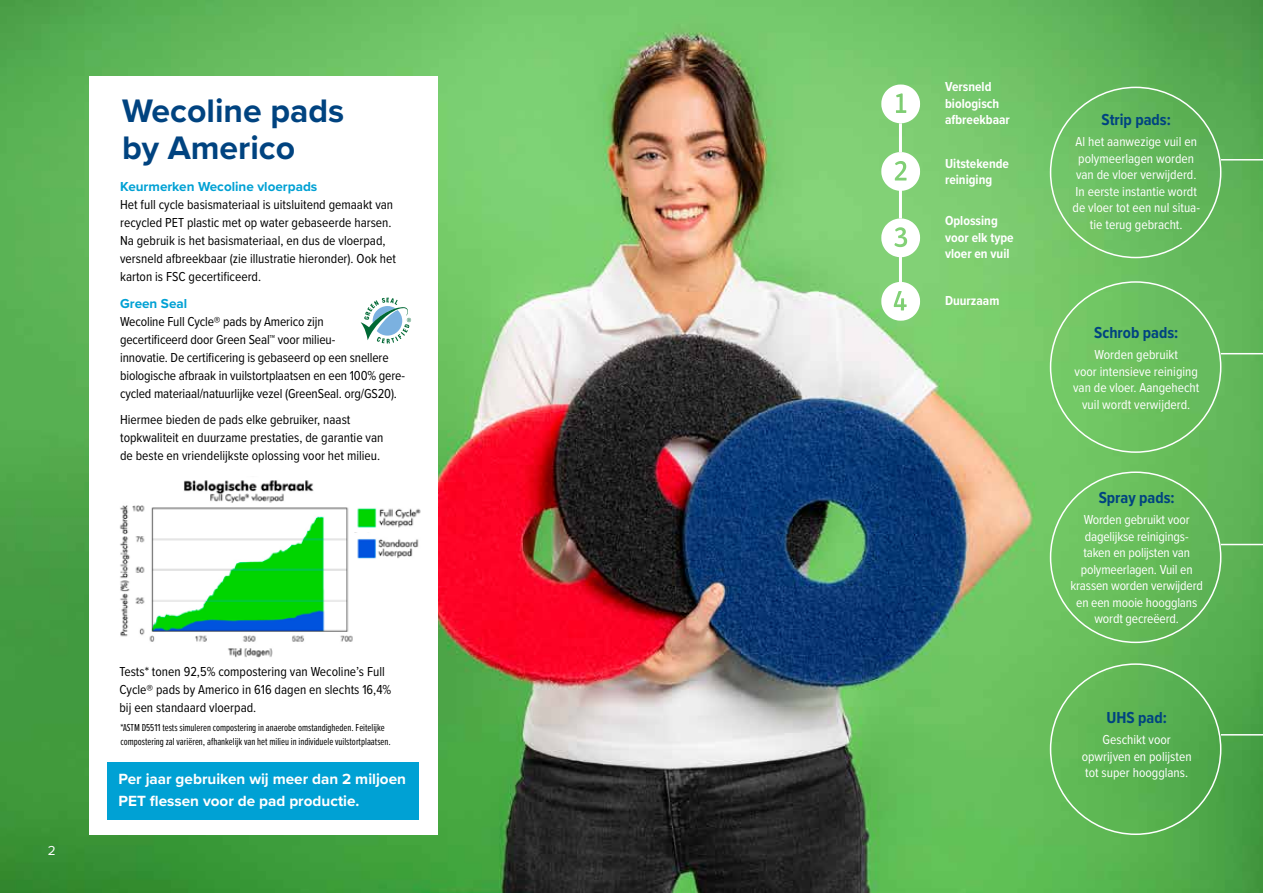
<style>
.page{position:relative;width:1263px;height:893px;background:#fff}
.page>*{position:absolute;margin:0;border:0;box-sizing:border-box;transform-origin:0 0}
.t1{font:700 33.75px/36.5px "Proxima Nova";color:#004380}
.t2{font:700 16.5px "Proxima Nova Cond";color:#004380}
.t3{font:700 15.3px/21.9px "Proxima Nova";color:#fff}
.t4{font:13.5px/18px "Proxima Nova Cond";color:#000}
.t5{font:13.5px/16.5px "Proxima Nova Cond";color:#fff;text-align:center}
.t6{font:700 13.5px/16.5px "Proxima Nova Cond";color:#fff}
.t7{font:700 13.5px "Proxima Nova";color:#00a1d4}
.t8{font:13.5px "Proxima Nova";color:#fff}
.t9{font:10.5px/13.5px "Proxima Nova Ex Cn";color:#000}
</style>
<div class="page">
<img style="left:0;top:0;width:1263px;height:893px">
<div style="left:89px;top:76px;width:349px;height:758px;background:#fff"></div>
<hr style="left:1221px;top:159px;width:42px;height:2px;background:#fff">
<hr style="left:1221px;top:353px;width:42px;height:1px;background:#fff">
<hr style="left:1221px;top:544px;width:42px;height:1px;background:#fff">
<hr style="left:1221px;top:734px;width:42px;height:1px;background:#fff">
<svg style="left:881px;top:85px;width:39px;height:38px"></svg>
<svg style="left:881px;top:152px;width:39px;height:39px"></svg>
<svg style="left:881px;top:218px;width:39px;height:39px"></svg>
<svg style="left:881px;top:282px;width:39px;height:39px"></svg>
<hr style="left:899px;top:123px;width:3px;height:29px;background:#fff">
<hr style="left:899px;top:190px;width:3px;height:28px;background:#fff">
<hr style="left:899px;top:256px;width:3px;height:28px;background:#fff">
<div style="left:107px;top:762px;width:311px;height:57px;background:#00a1d4"></div>
<img style="left:119px;top:480px;width:234px;height:178px">
<img style="left:354px;top:508px;width:67px;height:51px">
<svg style="left:361px;top:298px;width:50px;height:46px"></svg>
<h1 class="t1" style="left:122px;top:92px;width:224px">Wecoline pads by Americo</h1>
<p class="t7" style="left:120px;top:177px;width:199px">Keurmerken Wecoline vloerpads</p>
<p class="t4" style="left:120px;top:195px;width:277px">Het full cycle basismateriaal is uitsluitend gemaakt van recycled PET plastic met op water gebaseerde harsen.<br>Na gebruik is het basismateriaal, en dus de vloerpad, versneld afbreekbaar (zie illustratie hieronder). Ook het karton is FSC gecertificeerd.</p>
<p class="t7" style="left:120px;top:293px;width:69px">Green Seal</p>
<p class="t4" style="left:120px;top:312px;width:286px">Wecoline Full Cycle® pads by Americo zijn<br>gecertificeerd door Green Seal™ voor milieu-<br>innovatie. De certificering is gebaseerd op een snellere biologische afbraak in vuilstortplaatsen en een 100% gere&shy;cycled materiaal/natuurlijke vezel (GreenSeal. org/GS20).</p>
<p class="t4" style="left:120px;top:410px;width:265px">Hiermee bieden de pads elke gebruiker, naast topkwaliteit en duurzame prestaties, de garantie van de beste en vriendelijkste oplossing voor het milieu.</p>
<p class="t8" style="left:48px;top:841px;width:9px">2</p>
<p class="t4" style="left:119px;top:662px;width:273px">Tests* tonen 92,5% compostering van Wecoline’s Full<br>Cycle® pads by Americo in 616 dagen en slechts 16,4% bij een standaard vloerpad.</p>
<p class="t9" style="left:120px;top:720px;width:272px">*ASTM D5511 tests simuleren compostering in anaerobe omstandigheden. Feitelijke compostering zal variëren, afhankelijk van het milieu in individuele vuilstortplaatsen.</p>
<p class="t3" style="left:119px;top:768px;width:289px">Per jaar gebruiken wij meer dan 2 miljoen<br>PET flessen voor de pad productie.</p>
<p class="t6" style="left:945px;top:78px;width:66px">Versneld biologisch afbreekbaar</p>
<p class="t6" style="left:945px;top:155px;width:65px">Uitstekende reiniging</p>
<p class="t6" style="left:945px;top:212px;width:70px">Oplossing voor elk type vloer en vuil</p>
<p class="t6" style="left:945px;top:292px;width:56px">Duurzaam</p>
<p class="t2" style="left:1102px;top:108px;width:71px">Strip pads:</p>
<p class="t5" style="left:1072px;top:133px;width:129px">Al het aanwezige vuil en polymeerlagen worden van de vloer verwijderd.<br>In eerste instantie wordt de vloer tot een nul situa&shy;tie terug gebracht.</p>
<p class="t2" style="left:1094px;top:320px;width:86px">Schrob pads:</p>
<p class="t5" style="left:1073px;top:346px;width:128px">Worden gebruikt<br>voor intensieve reiniging van de vloer. Aangehecht vuil wordt verwijderd.</p>
<p class="t2" style="left:1099px;top:485px;width:77px">Spray pads:</p>
<p class="t5" style="left:1070px;top:511px;width:134px">Worden gebruikt voor dagelijkse reinigings&shy;taken en polijsten van polymeerlagen. Vuil en krassen worden verwijderd en een mooie hoogglans wordt gecreëerd.</p>
<p class="t2" style="left:1106px;top:706px;width:62px">UHS pad:</p>
<p class="t5" style="left:1082px;top:731px;width:111px">Geschikt voor opwrijven en polijsten tot super hoogglans.</p>
</div>
